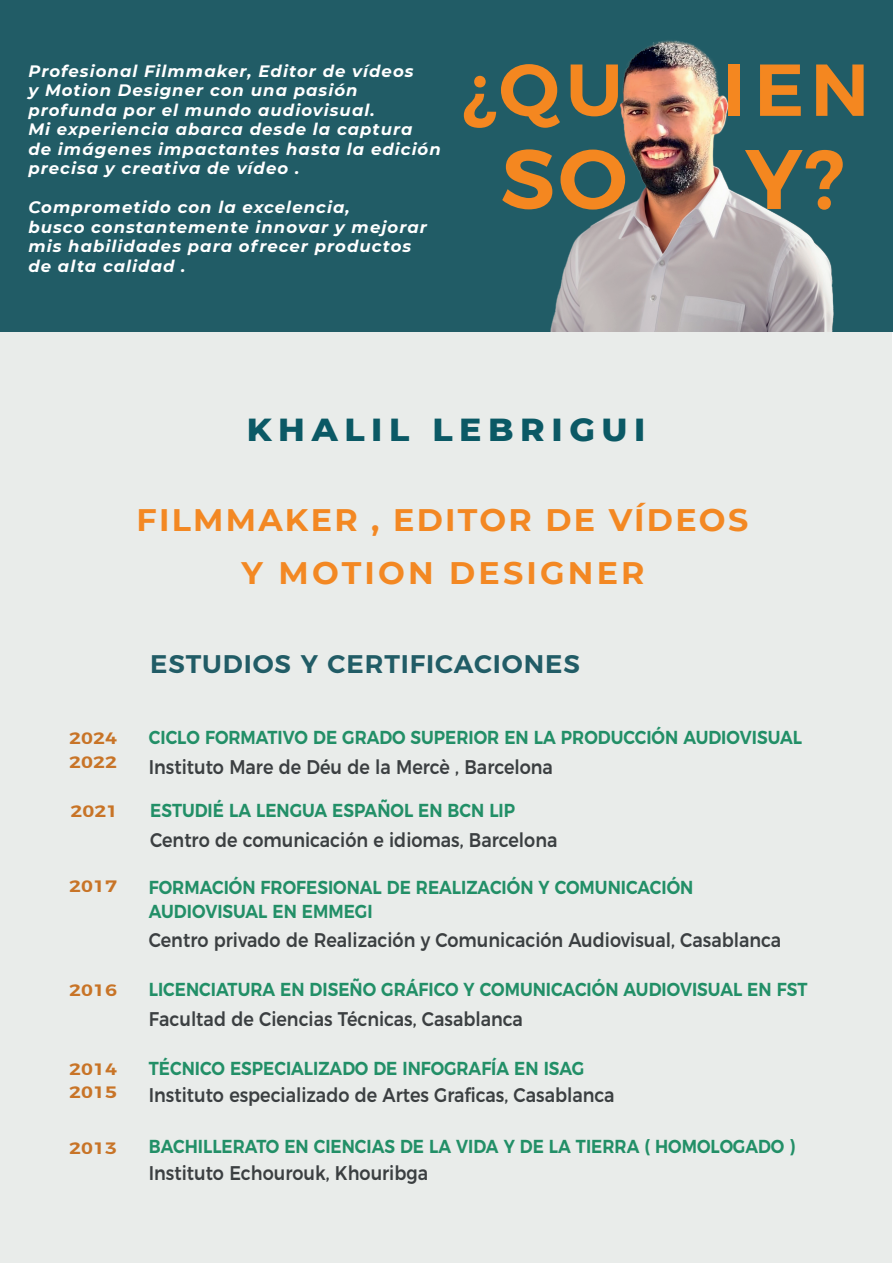
<style>
.page{position:relative;width:893px;height:1263px;background:#fff}
.page>*{position:absolute;margin:0;border:0;box-sizing:border-box;transform-origin:0 0}
.t1{font:600 84.3px "Montserrat";color:#f48720}
.t2{font:600 73.35px "Montserrat";color:#f48720}
.t3{font:800 32.55px "Montserrat";letter-spacing:.2em;color:#0b5965}
.t4{font:700 31.05px/52.3px "Montserrat";letter-spacing:.07em;color:#f38823;text-align:center}
.t5{font:600 25.5px "Montserrat";letter-spacing:.035em;color:#215c66}
.t6{font:500 19.8px "Montserrat";color:#3b3f41;scale:.89 1}
.t7{font:600 18.75px/24.6px "Montserrat";color:#228f67;scale:.89 1}
.t8{font:italic 700 16.5px/19.5px "Montserrat";letter-spacing:.065em;color:#fff}
.t9{font:600 16.5px/23.5px "Montserrat";color:#c87427;scale:1.17 1}
</style>
<div class="page">
<div style="left:0;top:316px;width:891px;height:946px;background:#e9ecea"></div>
<div style="left:0;top:0;width:893px;height:332px;background:#215c66"></div>
<img style="left:550px;top:40px;width:283px;height:292px">
<p class="t8" style="left:28px;top:60px;width:414px">Profesional Filmmaker, Editor de vídeos<br>y Motion Designer con una pasión profunda por el mundo audiovisual.<br>Mi experiencia abarca desde la captura<br>de imágenes impactantes hasta la edición precisa y creativa de vídeo .</p>
<p class="t8" style="left:28px;top:197px;width:400px">Comprometido con la excelencia,<br>busco constantemente innovar y mejorar mis habilidades para ofrecer productos de alta calidad .</p>
<h2 class="t2" style="left:462px;top:30px;width:162px">¿QU</h2>
<h2 class="t2" style="left:723px;top:30px;width:148px">IEN</h2>
<h1 class="t1" style="left:500px;top:110px;width:128px">SO</h1>
<h1 class="t1" style="left:745px;top:110px;width:101px">Y?</h1>
<h3 class="t3" style="left:247px;top:406px;width:400px">KHALIL LEBRIGUI</h3>
<h3 class="t4" style="left:136px;top:493px;width:613px">FILMMAKER , EDITOR DE VÍDEOS<br>Y MOTION DESIGNER</h3>
<h3 class="t5" style="left:150px;top:643px;width:431px">ESTUDIOS Y CERTIFICACIONES</h3>
<p class="t9" style="left:69px;top:725px;width:42px">2024<br>2022</p>
<p class="t7" style="left:149px;top:724px;width:735px">CICLO FORMATIVO DE GRADO SUPERIOR EN LA PRODUCCIÓN AUDIOVISUAL</p>
<p class="t6" style="left:149px;top:751px;width:456px">Instituto Mare de Déu de la Mercè , Barcelona</p>
<p class="t9" style="left:70px;top:798px;width:42px">2021</p>
<p class="t7" style="left:150px;top:797px;width:412px">ESTUDIÉ LA LENGUA ESPAÑOL EN BCN LIP</p>
<p class="t9" style="left:69px;top:873px;width:42px">2017</p>
<p class="t6" style="left:150px;top:824px;width:459px">Centro de comunicación e idiomas, Barcelona</p>
<p class="t7" style="left:149px;top:873px;width:613px">FORMACIÓN FROFESIONAL DE REALIZACIÓN Y COMUNICACIÓN<br>AUDIOVISUAL EN EMMEGI</p>
<p class="t6" style="left:149px;top:924px;width:712px">Centro privado de Realización y Comunicación Audiovisual, Casablanca</p>
<p class="t9" style="left:69px;top:977px;width:42px">2016</p>
<p class="t7" style="left:149px;top:976px;width:741px">LICENCIATURA EN DISEÑO GRÁFICO Y COMUNICACIÓN AUDIOVISUAL EN FST</p>
<p class="t6" style="left:149px;top:1003px;width:422px">Facultad de Ciencias Técnicas, Casablanca</p>
<p class="t9" style="left:69px;top:1056px;width:42px">2014<br>2015</p>
<p class="t7" style="left:149px;top:1054px;width:491px">TÉCNICO ESPECIALIZADO DE INFOGRAFÍA EN ISAG</p>
<p class="t6" style="left:149px;top:1079px;width:525px">Instituto especializado de Artes Graficas, Casablanca</p>
<p class="t9" style="left:69px;top:1135px;width:42px">2013</p>
<p class="t7" style="left:149px;top:1133px;width:728px">BACHILLERATO EN CIENCIAS DE LA VIDA Y DE LA TIERRA ( HOMOLOGADO )</p>
<p class="t6" style="left:149px;top:1156px;width:315px">Instituto Echourouk, Khouribga</p>
</div>
